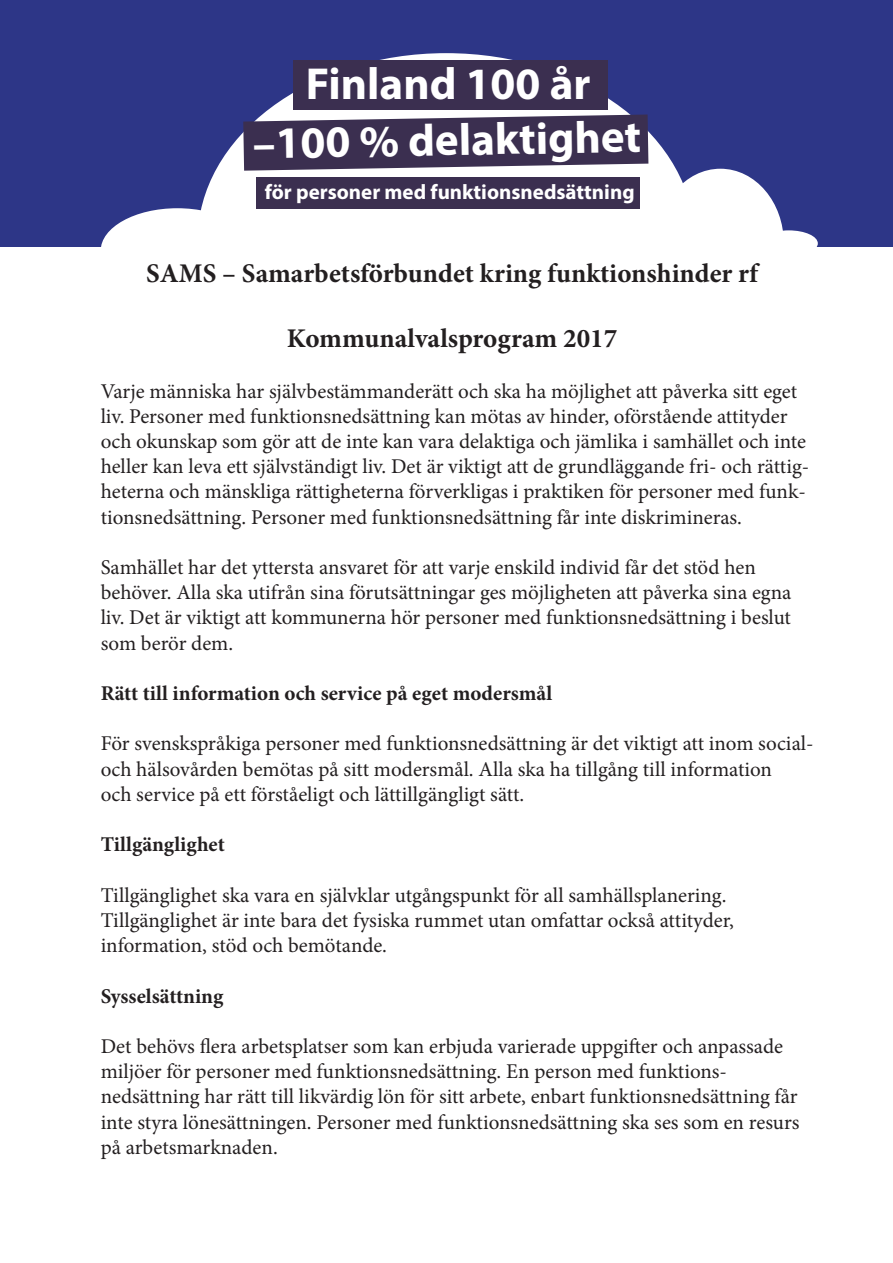
<style>
.page{position:relative;width:893px;height:1263px;background:#fff}
.page>*{position:absolute;margin:0;border:0;box-sizing:border-box;transform-origin:0 0}
.t1{font:700 45px "Myriad Pro";color:#fff}
.t2{font:700 27px "Minion Pro";color:#231f20}
.t3{font:21px/25.2px "Minion Pro";color:#231f20}
.t4{font:700 21px "Minion Pro";color:#231f20}
.t5{font:700 21px "Myriad Pro";color:#fff}
</style>
<div class="page">
<div style="left:0;top:0;width:893px;height:247px;background:#2d3687"></div>
<div style="left:198px;top:53px;width:497px;height:375px;background:#fff;border-radius:50%"></div>
<div style="left:101px;top:208px;width:153px;height:85px;background:#fff;border-radius:50%"></div>
<div style="left:657px;top:169px;width:127px;height:149px;background:#fff;border-radius:50%"></div>
<div style="left:760px;top:230px;width:58px;height:26px;background:#fff;border-radius:50%"></div>
<div style="left:293px;top:61px;width:315px;height:49px;background:#3b2f50"></div>
<svg style="left:243px;top:115px;width:405px;height:56px;background:#534866"></svg>
<div style="left:257px;top:177px;width:383px;height:31px;background:#3b2f50"></div>
<p class="t1" style="left:306px;top:54px;width:286px">Finland 100 år</p>
<p class="t1" style="left:252px;top:114px;width:390px;rotate:-1deg">–100 % delaktighet</p>
<p class="t5" style="left:265px;top:178px;width:371px">för personer med funktionsnedsättning</p>
<p class="t2" style="left:146px;top:254px;width:614px">SAMS – Samarbetsförbundet kring funktionshinder rf</p>
<p class="t2" style="left:287px;top:319px;width:332px">Kommunalvalsprogram 2017</p>
<p class="t3" style="left:101px;top:378px;width:698px">Varje människa har självbestämmanderätt och ska ha möjlighet att påverka sitt eget liv. Personer med funktionsnedsättning kan mötas av hinder, oförstående attityder</p>
<p class="t3" style="left:101px;top:429px;width:707px">och okunskap som gör att de inte kan vara delaktiga och jämlika i samhället och inte</p>
<p class="t3" style="left:101px;top:454px;width:710px">heller kan leva ett självständigt liv. Det är viktigt att de grundläggande fri- och rättig&shy;heterna och mänskliga rättigheterna förverkligas i praktiken för personer med funk&shy;tionsnedsättning. Personer med funktionsnedsättning får inte diskrimineras.</p>
<p class="t3" style="left:101px;top:555px;width:692px">Samhället har det yttersta ansvaret för att varje enskild individ får det stöd hen behöver. Alla ska utifrån sina förutsättningar ges möjligheten att påverka sina egna liv. Det är viktigt att kommunerna hör personer med funktionsnedsättning i beslut</p>
<p class="t3" style="left:101px;top:630px;width:134px">som berör dem.</p>
<p class="t4" style="left:101px;top:678px;width:453px">Rätt till information och service på eget modersmål</p>
<p class="t3" style="left:101px;top:731px;width:715px">För svenskspråkiga personer med funktionsnedsättning är det viktigt att inom social-</p>
<p class="t3" style="left:101px;top:756px;width:673px">och hälsovården bemötas på sitt modersmål. Alla ska ha tillgång till information</p>
<p class="t3" style="left:101px;top:782px;width:425px">och service på ett förståeligt och lättillgängligt sätt.</p>
<p class="t4" style="left:101px;top:830px;width:126px">Tillgänglighet</p>
<p class="t3" style="left:101px;top:882px;width:627px">Tillgänglighet ska vara en självklar utgångspunkt för all samhällsplanering.</p>
<p class="t3" style="left:101px;top:908px;width:635px">Tillgänglighet är inte bara det fysiska rummet utan omfattar också attityder, information, stöd och bemötande.</p>
<p class="t4" style="left:101px;top:981px;width:124px">Sysselsättning</p>
<p class="t3" style="left:101px;top:1034px;width:700px">Det behövs flera arbetsplatser som kan erbjuda varierade uppgifter och anpassade miljöer för personer med funktionsnedsättning. En person med funktions&shy;nedsättning har rätt till likvärdig lön för sitt arbete, enbart funktionsnedsättning får inte styra lönesättningen. Personer med funktionsnedsättning ska ses som en resurs på arbetsmarknaden.</p>
</div>
